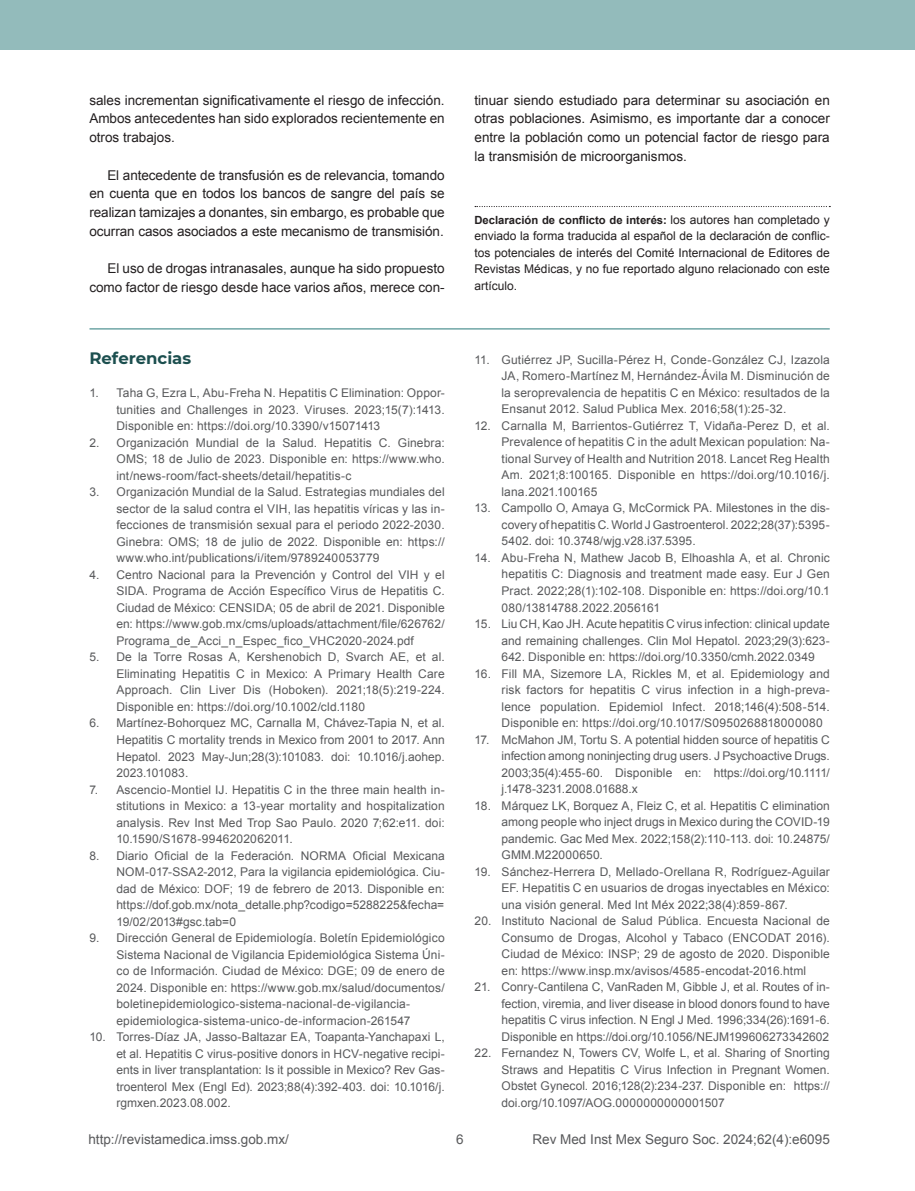
<style>
.page{position:relative;width:915px;height:1191px;background:#fff}
.page>*{position:absolute;margin:0;border:0;box-sizing:border-box;transform-origin:0 0}
.t1{font:700 16.5px "Montserrat";color:#1c4f4f}
.t2{font:13.5px/18.8px "Arial";color:#231f20;text-align:justify}
.t3{font:13.5px "Arial";color:#58595b}
.t4{font:12px/16.5px "Arial";letter-spacing:.01em;color:#58595b;text-align:justify}
.t5{font:12px/16.5px "Arial";color:#231f20;text-align:justify}
.t6{font:700 11.25px "Arial";color:#231f20}
.s1{font-weight:400;font-size:12px}
</style>
<div class="page">
<div style="left:0;top:0;width:914px;height:50px;background:#93bbbb"></div>
<svg style="left:475px;top:206px;width:355px;height:1px"></svg>
<hr style="left:89px;top:328px;width:740px;height:1px;background:#70a6a6">
<p class="t2" style="left:89px;top:91px;width:357px">sales incrementan significativamente el riesgo de infección.<br>Ambos antecedentes han sido explorados recientemente en otros trabajos.</p>
<p class="t2" style="left:89px;top:166px;width:357px;text-indent:18px">El antecedente de transfusión es de relevancia, tomando en cuenta que en todos los bancos de sangre del país se realizan tamizajes a donantes, sin embargo, es probable que ocurran casos asociados a este mecanismo de transmisión.</p>
<p class="t2" style="left:89px;top:259px;width:357px;text-align:right">El uso de drogas intranasales, aunque ha sido propuesto como factor de riesgo desde hace varios años, merece con-</p>
<h1 class="t1" style="left:89px;top:346px;width:103px">Referencias</h1>
<p class="t4" style="left:116px;top:385px;width:330px;text-indent:-27px">1. Taha G, Ezra L, Abu-Freha N. Hepatitis C Elimination: Oppor&shy;tunities and Challenges in 2023. Viruses. 2023;15(7):1413.<br>Disponible en: https://doi.org/10.3390/v15071413</p>
<p class="t4" style="left:116px;top:434px;width:330px;text-indent:-27px">2. Organización Mundial de la Salud. Hepatitis C. Ginebra:<br>OMS; 18 de Julio de 2023. Disponible en: https://www.who. int/news-room/fact-sheets/detail/hepatitis-c</p>
<p class="t4" style="left:116px;top:484px;width:330px;text-indent:-27px">3. Organización Mundial de la Salud. Estrategias mundiales del sector de la salud contra el VIH, las hepatitis víricas y las in&shy;fecciones de transmisión sexual para el periodo 2022-2030.<br>Ginebra: OMS; 18 de julio de 2022. Disponible en: https:// www.who.int/publications/i/item/9789240053779</p>
<p class="t4" style="left:116px;top:566px;width:330px;text-indent:-27px">4. Centro Nacional para la Prevención y Control del VIH y el SIDA. Programa de Acción Específico Virus de Hepatitis C.<br>Ciudad de México: CENSIDA; 05 de abril de 2021. Disponible en: https://www.gob.mx/cms/uploads/attachment/file/626762/ Programa_de_Acci_n_Espec_fico_VHC2020-2024.pdf</p>
<p class="t4" style="left:116px;top:649px;width:330px;text-indent:-27px">5. De la Torre Rosas A, Kershenobich D, Svarch AE, et al.<br>Eliminating Hepatitis C in Mexico: A Primary Health Care Approach. Clin Liver Dis (Hoboken). 2021;18(5):219-224.<br>Disponible en: https://doi.org/10.1002/cld.1180</p>
<p class="t4" style="left:116px;top:715px;width:330px;text-indent:-27px">6. Martínez-Bohorquez MC, Carnalla M, Chávez-Tapia N, et al.<br>Hepatitis C mortality trends in Mexico from 2001 to 2017. Ann Hepatol. 2023 May-Jun;28(3):101083. doi: 10.1016/j.aohep.<br>2023.101083.</p>
<p class="t4" style="left:116px;top:781px;width:330px;text-indent:-27px">7. Ascencio-Montiel IJ. Hepatitis C in the three main health in&shy;stitutions in Mexico: a 13-year mortality and hospitalization analysis. Rev Inst Med Trop Sao Paulo. 2020 7;62:e11. doi:<br>10.1590/S1678-9946202062011.</p>
<p class="t4" style="left:116px;top:847px;width:330px;text-indent:-27px">8. Diario Oficial de la Federación. NORMA Oficial Mexicana NOM-017-SSA2-2012, Para la vigilancia epidemiológica. Ciu&shy;dad de México: DOF; 19 de febrero de 2013. Disponible en: https://dof.gob.mx/nota_detalle.php?codigo=5288225&amp;fecha= 19/02/2013#gsc.tab=0</p>
<p class="t4" style="left:116px;top:929px;width:330px;text-align:left;text-indent:-27px">9. Dirección General de Epidemiología. Boletín Epidemiológico Sistema Nacional de Vigilancia Epidemiológica Sistema Úni&shy;co de Información. Ciudad de México: DGE; 09 de enero de 2024. Disponible en: https://www.gob.mx/salud/documentos/ boletinepidemiologico-sistema-nacional-de-vigilancia&shy;epidemiologica-sistema-unico-de-informacion-261547</p>
<p class="t4" style="left:116px;top:1028px;width:330px;text-indent:-27px">10. Torres-Díaz JA, Jasso-Baltazar EA, Toapanta-Yanchapaxi L, et al. Hepatitis C virus-positive donors in HCV-negative recipi&shy;ents in liver transplantation: Is it possible in Mexico? Rev Gas&shy;troenterol Mex (Engl Ed). 2023;88(4):392-403. doi: 10.1016/j. rgmxen.2023.08.002.</p>
<p class="t2" style="left:474px;top:91px;width:357px">tinuar siendo estudiado para determinar su asociación en otras poblaciones. Asimismo, es importante dar a conocer entre la población como un potencial factor de riesgo para la transmisión de microorganismos.</p>
<p class="t6" style="left:474px;top:212px;width:357px">Declaración de conflicto de interés: <span class="s1">los autores han completado y</span></p>
<p class="t5" style="left:474px;top:228px;width:357px">enviado la forma traducida al español de la declaración de conflic&shy;tos potenciales de interés del Comité Internacional de Editores de Revistas Médicas, y no fue reportado alguno relacionado con este artículo.</p>
<p class="t4" style="left:501px;top:351px;width:330px;text-indent:-27px">11. Gutiérrez JP, Sucilla-Pérez H, Conde-González CJ, Izazola JA, Romero-Martínez M, Hernández-Ávila M. Disminución de la seroprevalencia de hepatitis C en México: resultados de la Ensanut 2012. Salud Publica Mex. 2016;58(1):25-32.</p>
<p class="t4" style="left:501px;top:417px;width:330px;text-indent:-27px">12. Carnalla M, Barrientos-Gutiérrez T, Vidaña-Perez D, et al.<br>Prevalence of hepatitis C in the adult Mexican population: Na&shy;tional Survey of Health and Nutrition 2018. Lancet Reg Health Am. 2021;8:100165. Disponible en https://doi.org/10.1016/j. lana.2021.100165</p>
<p class="t4" style="left:501px;top:500px;width:330px;text-indent:-27px">13. Campollo O, Amaya G, McCormick PA. Milestones in the dis&shy;covery of hepatitis C. World J Gastroenterol. 2022;28(37):5395- 5402. doi: 10.3748/wjg.v28.i37.5395.</p>
<p class="t4" style="left:501px;top:549px;width:330px;text-indent:-27px">14. Abu-Freha N, Mathew Jacob B, Elhoashla A, et al. Chronic hepatitis C: Diagnosis and treatment made easy. Eur J Gen Pract. 2022;28(1):102-108. Disponible en: https://doi.org/10.1<br>080/13814788.2022.2056161</p>
<p class="t4" style="left:501px;top:615px;width:330px;text-indent:-27px">15. Liu CH, Kao JH. Acute hepatitis C virus infection: clinical update and remaining challenges. Clin Mol Hepatol. 2023;29(3):623- 642. Disponible en: https://doi.org/10.3350/cmh.2022.0349</p>
<p class="t4" style="left:501px;top:665px;width:330px;text-indent:-27px">16. Fill MA, Sizemore LA, Rickles M, et al. Epidemiology and risk factors for hepatitis C virus infection in a high-preva&shy;lence population. Epidemiol Infect. 2018;146(4):508-514.<br>Disponible en: https://doi.org/10.1017/S0950268818000080</p>
<p class="t4" style="left:501px;top:731px;width:330px;text-indent:-27px">17. McMahon JM, Tortu S. A potential hidden source of hepatitis C infection among noninjecting drug users. J Psychoactive Drugs.<br>2003;35(4):455-60. Disponible en: https://doi.org/10.1111/ j.1478-3231.2008.01688.x</p>
<p class="t4" style="left:501px;top:797px;width:330px;text-indent:-27px">18. Márquez LK, Borquez A, Fleiz C, et al. Hepatitis C elimination among people who inject drugs in Mexico during the COVID-19 pandemic. Gac Med Mex. 2022;158(2):110-113. doi: 10.24875/ GMM.M22000650.</p>
<p class="t4" style="left:501px;top:863px;width:330px;text-indent:-27px">19. Sánchez-Herrera D, Mellado-Orellana R, Rodríguez-Aguilar EF. Hepatitis C en usuarios de drogas inyectables en México: una visión general. Med Int Méx 2022;38(4):859-867.</p>
<p class="t4" style="left:501px;top:912px;width:330px;text-indent:-27px">20. Instituto Nacional de Salud Pública. Encuesta Nacional de Consumo de Drogas, Alcohol y Tabaco (ENCODAT 2016).<br>Ciudad de México: INSP; 29 de agosto de 2020. Disponible en: https://www.insp.mx/avisos/4585-encodat-2016.html</p>
<p class="t4" style="left:501px;top:978px;width:330px;text-indent:-27px">21. Conry-Cantilena C, VanRaden M, Gibble J, et al. Routes of in&shy;fection, viremia, and liver disease in blood donors found to have hepatitis C virus infection. N Engl J Med. 1996;334(26):1691-6.<br>Disponible en https://doi.org/10.1056/NEJM199606273342602</p>
<p class="t4" style="left:501px;top:1044px;width:330px;text-indent:-27px">22. Fernandez N, Towers CV, Wolfe L, et al. Sharing of Snorting Straws and Hepatitis C Virus Infection in Pregnant Women.<br>Obstet Gynecol. 2016;128(2):234-237. Disponible en: https:// doi.org/10.1097/AOG.0000000000001507</p>
<p class="t3" style="left:88px;top:1130px;width:202px">http://revistamedica.imss.gob.mx/</p>
<p class="t3" style="left:456px;top:1130px;width:9px">6</p>
<p class="t3" style="left:532px;top:1130px;width:299px">Rev Med Inst Mex Seguro Soc. 2024;62(4):e6095</p>
</div>
